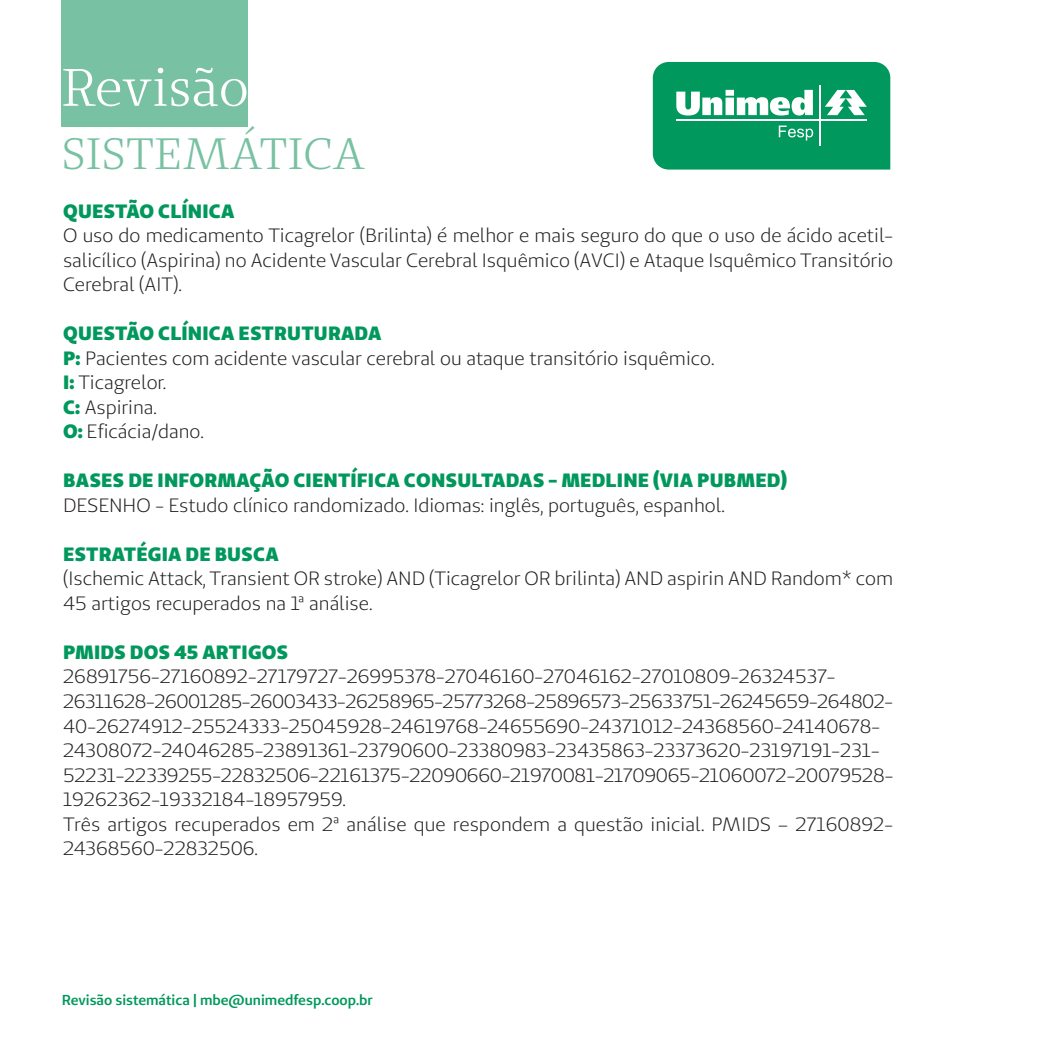
<style>
.page{position:relative;width:1042px;height:1042px;background:#fff}
.page>*{position:absolute;margin:0;border:0;box-sizing:border-box;transform-origin:0 0}
.t1{font:52.5px "Unimed Serif";color:#fff}
.t2{font:43.75px "Unimed Serif";letter-spacing:.01em;color:#78c1a2}
.Texto{font:19.25px/24.5px "Unimed Sans";color:#231f20}
.Intertítulo{font:900 19.25px "Unimed Sans";letter-spacing:.01em;color:#00985c}
.t3{font:600 14.35px "Unimed Sans";color:#00985c}
.s1{font-weight:900;color:#00985c}
</style>
<div class="page">
<div style="left:61px;top:0;width:187px;height:127px;background:#78c1a2"></div>
<svg style="left:652px;top:62px;width:239px;height:108px;background:#24a673"></svg>
<h1 class="t1" style="left:62px;top:54px;width:189px">Revisão</h1>
<h2 class="t2" style="left:62px;top:126px;width:305px">SISTEMÁTICA</h2>
<p class="Intertítulo" style="left:63px;top:198px;width:173px">QUESTÃO CLÍNICA</p>
<p class="Texto" style="left:63px;top:223px;width:831px;text-align:justify">O uso do medicamento Ticagrelor (Brilinta) é melhor e mais seguro do que o uso de ácido acetil&shy;salicílico (Aspirina) no Acidente Vascular Cerebral Isquêmico (AVCI) e Ataque Isquêmico Transitório Cerebral (AIT).</p>
<p class="Intertítulo" style="left:63px;top:321px;width:320px">QUESTÃO CLÍNICA ESTRUTURADA</p>
<p class="Texto" style="left:63px;top:346px;width:653px"><span class="s1">P:</span> Pacientes com acidente vascular cerebral ou ataque transitório isquêmico.</p>
<p class="Texto" style="left:63px;top:370px;width:105px"><span class="s1">I:</span> Ticagrelor.</p>
<p class="Texto" style="left:63px;top:395px;width:95px"><span class="s1">C:</span> Aspirina.</p>
<p class="Texto" style="left:63px;top:419px;width:142px"><span class="s1">O:</span> Eficácia/dano.</p>
<p class="Intertítulo" style="left:63px;top:468px;width:725px">BASES DE INFORMAÇÃO CIENTÍFICA CONSULTADAS - MEDLINE (VIA PUBMED)</p>
<p class="Texto" style="left:63px;top:493px;width:663px">DESENHO - Estudo clínico randomizado. Idiomas: inglês, português, espanhol.</p>
<p class="Intertítulo" style="left:63px;top:541px;width:217px">ESTRATÉGIA DE BUSCA</p>
<p class="Texto" style="left:63px;top:566px;width:831px">(Ischemic Attack, Transient OR stroke) AND (Ticagrelor OR brilinta) AND aspirin AND Random* com<br>45 artigos recuperados na 1ª análise.</p>
<p class="Intertítulo" style="left:63px;top:639px;width:227px">PMIDS DOS 45 ARTIGOS</p>
<p class="Texto" style="left:63px;top:664px;width:831px">26891756-27160892-27179727-26995378-27046160-27046162-27010809-26324537- 26311628-26001285-26003433-26258965-25773268-25896573-25633751-26245659-264802- 40-26274912-25524333-25045928-24619768-24655690-24371012-24368560-24140678- 24308072-24046285-23891361-23790600-23380983-23435863-23373620-23197191-231- 52231-22339255-22832506-22161375-22090660-21970081-21709065-21060072-20079528- 19262362-19332184-18957959.</p>
<p class="Texto" style="left:63px;top:811px;width:831px">Três artigos recuperados em 2ª análise que respondem a questão inicial. PMIDS – 27160892-<br>24368560-22832506.</p>
<p class="t3" style="left:62px;top:990px;width:313px">Revisão sistemática | mbe@unimedfesp.coop.br</p>
</div>
